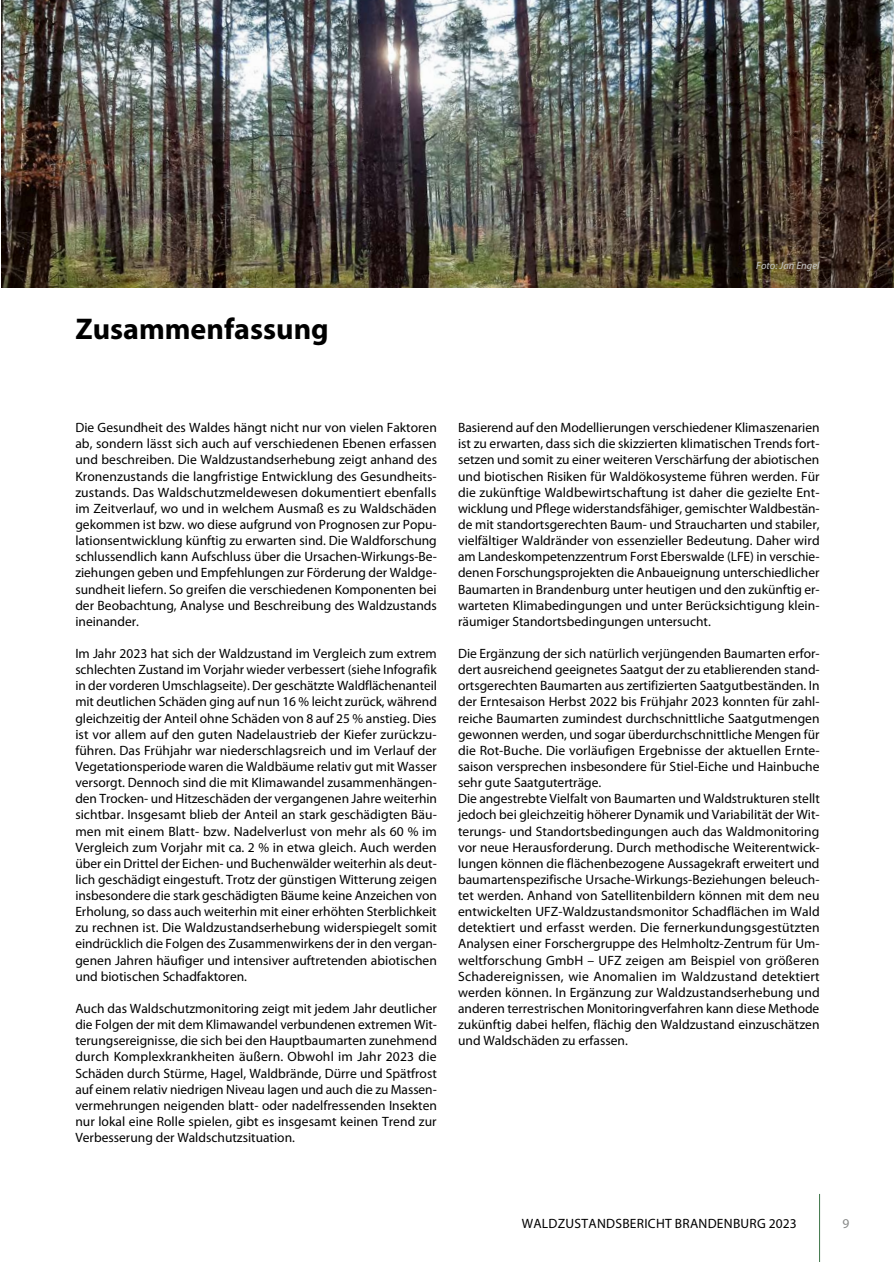
<style>
.page{position:relative;width:894px;height:1262px;background:#fff}
.page>*{position:absolute;margin:0;border:0;box-sizing:border-box;transform-origin:0 0}
.t1{font:700 30px "Myriad Pro";color:#000}
.t2{font:13.5px/16px "Myriad Pro";color:#000;text-align:justify}
.t3{font:13.5px "Myriad Pro";letter-spacing:.02em;color:#000}
.t4{font:13.5px "Myriad Pro";color:#878988}
.t5{font:italic 10.5px "Myriad Pro";color:#c5c7c7}
</style>
<div class="page">
<hr style="left:819px;top:1193px;width:1px;height:68px;background:#3d7448">
<img style="left:1px;top:0;width:893px;height:287px">
<h1 class="t1" style="left:75px;top:309px;width:255px">Zusammenfassung</h1>
<p class="t5" style="left:756px;top:258px;width:65px">Foto: Jan Engel</p>
<p class="t2" style="left:75px;top:419px;width:363px">Die Gesundheit des Waldes hängt nicht nur von vielen Faktoren ab, sondern lässt sich auch auf verschiedenen Ebenen erfassen und beschreiben. Die Waldzustandserhebung zeigt anhand des Kronenzustands die langfristige Entwicklung des Gesundheits&shy;zustands. Das Waldschutzmeldewesen dokumentiert ebenfalls im Zeitverlauf, wo und in welchem Ausmaß es zu Waldschäden gekommen ist bzw. wo diese aufgrund von Prognosen zur Popu&shy;lationsentwicklung künftig zu erwarten sind. Die Waldforschung schlussendlich kann Aufschluss über die Ursachen-Wirkungs-Be&shy;ziehungen geben und Empfehlungen zur Förderung der Waldge&shy;sundheit liefern. So greifen die verschiedenen Komponenten bei der Beobachtung, Analyse und Beschreibung des Waldzustands ineinander.</p>
<p class="t2" style="left:75px;top:645px;width:363px">Im Jahr 2023 hat sich der Waldzustand im Vergleich zum extrem schlechten Zustand im Vorjahr wieder verbessert (siehe Infografik in der vorderen Umschlagseite). Der geschätzte Waldflächenanteil mit deutlichen Schäden ging auf nun 16 % leicht zurück, während gleichzeitig der Anteil ohne Schäden von 8 auf 25 % anstieg. Dies ist vor allem auf den guten Nadelaustrieb der Kiefer zurückzu&shy;führen. Das Frühjahr war niederschlagsreich und im Verlauf der Vegetationsperiode waren die Waldbäume relativ gut mit Wasser versorgt. Dennoch sind die mit Klimawandel zusammenhängen&shy;den Trocken- und Hitzeschäden der vergangenen Jahre weiterhin sichtbar. Insgesamt blieb der Anteil an stark geschädigten Bäu&shy;men mit einem Blatt- bzw. Nadelverlust von mehr als 60 % im Vergleich zum Vorjahr mit ca. 2 % in etwa gleich. Auch werden über ein Drittel der Eichen- und Buchenwälder weiterhin als deut&shy;lich geschädigt eingestuft. Trotz der günstigen Witterung zeigen insbesondere die stark geschädigten Bäume keine Anzeichen von Erholung, so dass auch weiterhin mit einer erhöhten Sterblichkeit zu rechnen ist. Die Waldzustandserhebung widerspiegelt somit eindrücklich die Folgen des Zusammenwirkens der in den vergan&shy;genen Jahren häufiger und intensiver auftretenden abiotischen und biotischen Schadfaktoren.</p>
<p class="t2" style="left:75px;top:1000px;width:363px">Auch das Waldschutzmonitoring zeigt mit jedem Jahr deutlicher die Folgen der mit dem Klimawandel verbundenen extremen Wit&shy;terungsereignisse, die sich bei den Hauptbaumarten zunehmend durch Komplexkrankheiten äußern. Obwohl im Jahr 2023 die Schäden durch Stürme, Hagel, Waldbrände, Dürre und Spätfrost auf einem relativ niedrigen Niveau lagen und auch die zu Massen&shy;vermehrungen neigenden blatt- oder nadelfressenden Insekten nur lokal eine Rolle spielen, gibt es insgesamt keinen Trend zur Verbesserung der Waldschutzsituation.</p>
<p class="t2" style="left:458px;top:419px;width:363px">Basierend auf den Modellierungen verschiedener Klimaszenarien ist zu erwarten, dass sich die skizzierten klimatischen Trends fort&shy;setzen und somit zu einer weiteren Verschärfung der abiotischen und biotischen Risiken für Waldökosysteme führen werden. Für die zukünftige Waldbewirtschaftung ist daher die gezielte Ent&shy;wicklung und Pflege widerstandsfähiger, gemischter Waldbestän&shy;de mit standortsgerechten Baum- und Straucharten und stabiler, vielfältiger Waldränder von essenzieller Bedeutung. Daher wird am Landeskompetenzzentrum Forst Eberswalde (LFE) in verschie&shy;denen Forschungsprojekten die Anbaueignung unterschiedlicher Baumarten in Brandenburg unter heutigen und den zukünftig er&shy;warteten Klimabedingungen und unter Berücksichtigung klein&shy;räumiger Standortsbedingungen untersucht.</p>
<p class="t2" style="left:458px;top:645px;width:363px;text-align:left">Die Ergänzung der sich natürlich verjüngenden Baumarten erfor&shy;dert ausreichend geeignetes Saatgut der zu etablierenden stand&shy;ortsgerechten Baumarten aus zertifizierten Saatgutbeständen. In der Erntesaison Herbst 2022 bis Frühjahr 2023 konnten für zahl&shy;reiche Baumarten zumindest durchschnittliche Saatgutmengen gewonnen werden, und sogar überdurchschnittliche Mengen für die Rot-Buche. Die vorläufigen Ergebnisse der aktuellen Ernte&shy;saison versprechen insbesondere für Stiel-Eiche und Hainbuche sehr gute Saatguterträge.<br>Die angestrebte Vielfalt von Baumarten und Waldstrukturen stellt jedoch bei gleichzeitig höherer Dynamik und Variabilität der Wit&shy;terungs- und Standortsbedingungen auch das Waldmonitoring vor neue Herausforderung. Durch methodische Weiterentwick&shy;lungen können die flächenbezogene Aussagekraft erweitert und baumartenspezifische Ursache-Wirkungs-Beziehungen beleuch&shy;tet werden. Anhand von Satellitenbildern können mit dem neu entwickelten UFZ-Waldzustandsmonitor Schadflächen im Wald detektiert und erfasst werden. Die fernerkundungsgestützten Analysen einer Forschergruppe des Helmholtz-Zentrum für Um&shy;weltforschung GmbH – UFZ zeigen am Beispiel von größeren Schadereignissen, wie Anomalien im Waldzustand detektiert werden können. In Ergänzung zur Waldzustandserhebung und anderen terrestrischen Monitoringverfahren kann diese Methode zukünftig dabei helfen, flächig den Waldzustand einzuschätzen und Waldschäden zu erfassen.</p>
<p class="t3" style="left:522px;top:1215px;width:276px">WALDZUSTANDSBERICHT BRANDENBURG 2023</p>
<p class="t4" style="left:842px;top:1215px;width:8px">9</p>
</div>
